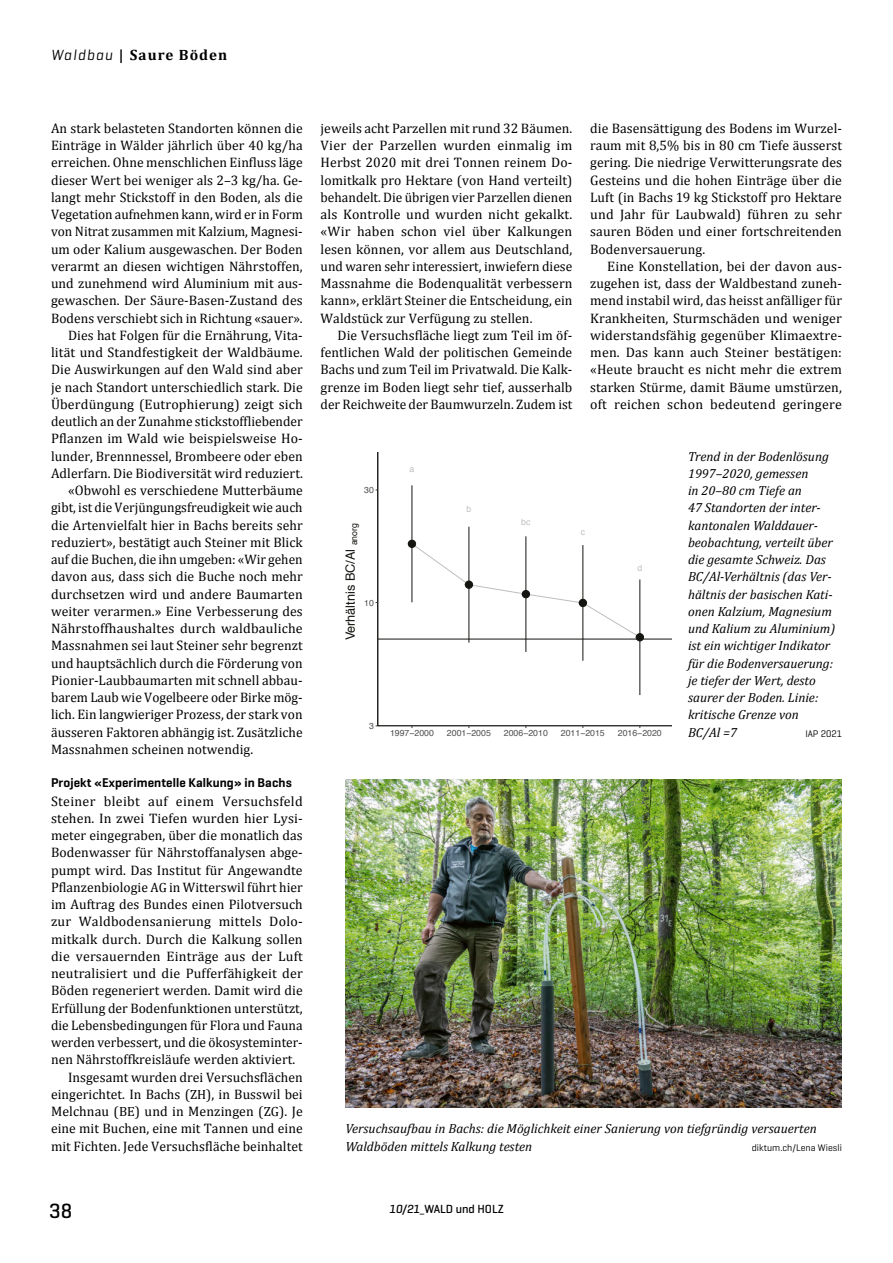
<style>
.page{position:relative;width:893px;height:1263px;background:#fff}
.page>*{position:absolute;margin:0;border:0;box-sizing:border-box;transform-origin:0 0}
.t1{font:500 21px "Geogrotesque";color:#000}
.t2{font:700 15px "Cambria";letter-spacing:.07em;color:#000}
.t3{font:13.8px/17.2px "Cambria";letter-spacing:.005em;color:#000;text-align:justify}
.t4{font:italic 13.2px/17.2px "Cambria";color:#000}
.t5{font:600 12.9px "Geogrotesque";letter-spacing:.01em;color:#000}
.t6{font:12.75px "Ynjjvb Helvetica";color:#141410}
.t7{font:500 12px "Geogrotesque";color:#000}
.t8{font:9.75px "Geogrotesque";letter-spacing:.005em;color:#000}
.t9{font:8.7px "Ynjjvb Helvetica";color:#4f514f}
.t10{font:8.7px "Ynjjvb Helvetica";color:#bdbfbf}
.s1{font-family:"Geogrotesque";font-weight:400;font-style:italic}
.s2{font-size:13.35px}
.s3{font-family:"Swdwqv Helvetica"}
.s4{font-style:italic}
.s5{font-family:"Cambria";font-weight:400}
</style>
<div class="page">
<svg style="left:378px;top:452px;width:293px;height:274px"></svg>
<hr style="left:377px;top:452px;width:1px;height:274px;background:#141410">
<hr style="left:378px;top:726px;width:293px;height:1px;background:#141410">
<img style="left:345px;top:780px;width:497px;height:327px">
<p class="t2" style="left:51px;top:45px;width:178px"><span class="s1">Waldbau</span> | Saure Böden</p>
<p class="t3" style="left:51px;top:119px;width:253px">An stark belasteten Standorten können die</p>
<p class="t3" style="left:51px;top:137px;width:253px">Einträge in Wälder jährlich über 40 kg/ha</p>
<p class="t3" style="left:51px;top:154px;width:253px">erreichen. Ohne menschlichen Einfluss läge</p>
<p class="t3" style="left:51px;top:171px;width:253px">dieser Wert bei weniger als 2–3 kg/ha. Ge-</p>
<p class="t3" style="left:51px;top:188px;width:253px">langt mehr Stickstoff in den Boden, als die</p>
<p class="t3" style="left:51px;top:206px;width:253px">Vegetation aufnehmen kann, wird er in Form</p>
<p class="t3" style="left:51px;top:223px;width:253px">von Nitrat zusammen mit Kalzium, Magnesi-</p>
<p class="t3" style="left:51px;top:240px;width:253px">um oder Kalium ausgewaschen. Der Boden</p>
<p class="t3" style="left:51px;top:257px;width:253px">verarmt an diesen wichtigen Nährstoffen,</p>
<p class="t3" style="left:51px;top:275px;width:253px">und zunehmend wird Aluminium mit aus-</p>
<p class="t3" style="left:51px;top:292px;width:253px">gewaschen. Der Säure-Basen-Zustand des</p>
<p class="t3" style="left:51px;top:309px;width:253px">Bodens verschiebt sich in Richtung «sauer».</p>
<p class="t3" style="left:68px;top:326px;width:236px">Dies hat Folgen für die Ernährung, Vita-</p>
<p class="t3" style="left:51px;top:344px;width:253px">lität und Standfestigkeit der Waldbäume.</p>
<p class="t3" style="left:51px;top:361px;width:253px">Die Auswirkungen auf den Wald sind aber</p>
<p class="t3" style="left:51px;top:378px;width:253px">je nach Standort unterschiedlich stark. Die</p>
<p class="t3" style="left:51px;top:395px;width:253px">Überdüngung (Eutrophierung) zeigt sich</p>
<p class="t3" style="left:51px;top:413px;width:253px">deutlich an der Zunahme stickstoffliebender</p>
<p class="t3" style="left:51px;top:430px;width:253px">Pflanzen im Wald wie beispielsweise Ho-</p>
<p class="t3" style="left:51px;top:447px;width:253px">lunder, Brennnessel, Brombeere oder eben</p>
<p class="t3" style="left:51px;top:464px;width:253px">Adlerfarn. Die Biodiversität wird reduziert.</p>
<p class="t3" style="left:68px;top:482px;width:236px">«Obwohl es verschiedene Mutterbäume</p>
<p class="t3" style="left:51px;top:499px;width:253px">gibt, ist die Verjüngungsfreudigkeit wie auch</p>
<p class="t3" style="left:51px;top:516px;width:253px">die Artenvielfalt hier in Bachs bereits sehr</p>
<p class="t3" style="left:51px;top:533px;width:253px">reduziert», bestätigt auch Steiner mit Blick</p>
<p class="t3" style="left:51px;top:551px;width:253px">auf die Buchen, die ihn umgeben: «Wir gehen</p>
<p class="t3" style="left:51px;top:568px;width:253px">davon aus, dass sich die Buche noch mehr</p>
<p class="t3" style="left:51px;top:585px;width:253px">durchsetzen wird und andere Baumarten</p>
<p class="t3" style="left:51px;top:602px;width:253px">weiter verarmen.» Eine Verbesserung des</p>
<p class="t3" style="left:51px;top:620px;width:253px">Nährstoffhaushaltes durch waldbauliche</p>
<p class="t3" style="left:51px;top:637px;width:253px">Massnahmen sei laut Steiner sehr begrenzt</p>
<p class="t3" style="left:51px;top:654px;width:253px">und hauptsächlich durch die Förderung von</p>
<p class="t3" style="left:51px;top:671px;width:253px">Pionier-Laubbaumarten mit schnell abbau-</p>
<p class="t3" style="left:51px;top:689px;width:253px">barem Laub wie Vogelbeere oder Birke mög-</p>
<p class="t3" style="left:51px;top:706px;width:253px">lich. Ein langwieriger Prozess, der stark von</p>
<p class="t3" style="left:51px;top:723px;width:253px">äusseren Faktoren abhängig ist. Zusätzliche</p>
<p class="t3" style="left:51px;top:740px;width:204px">Massnahmen scheinen notwendig.</p>
<p class="t5" style="left:51px;top:774px;width:242px">Projekt «Experimentelle Kalkung» in Bachs</p>
<p class="t3" style="left:51px;top:792px;width:253px">Steiner bleibt auf einem Versuchsfeld</p>
<p class="t3" style="left:51px;top:809px;width:253px">stehen. In zwei Tiefen wurden hier Lysi-</p>
<p class="t3" style="left:51px;top:827px;width:253px">meter eingegraben, über die monatlich das</p>
<p class="t3" style="left:51px;top:844px;width:253px">Bodenwasser für Nährstoffanalysen abge-</p>
<p class="t3" style="left:51px;top:861px;width:253px">pumpt wird. Das Institut für Angewandte</p>
<p class="t3" style="left:51px;top:878px;width:253px">Pflanzenbiologie <span class="s2">AG</span> in Witterswil führt hier</p>
<p class="t3" style="left:51px;top:896px;width:253px">im Auftrag des Bundes einen Pilotversuch</p>
<p class="t3" style="left:51px;top:913px;width:253px">zur Waldbodensanierung mittels Dolo-</p>
<p class="t3" style="left:51px;top:930px;width:253px">mitkalk durch. Durch die Kalkung sollen</p>
<p class="t3" style="left:51px;top:947px;width:253px">die versauernden Einträge aus der Luft</p>
<p class="t3" style="left:51px;top:965px;width:253px">neutralisiert und die Pufferfähigkeit der</p>
<p class="t3" style="left:51px;top:982px;width:253px">Böden regeneriert werden. Damit wird die</p>
<p class="t3" style="left:51px;top:999px;width:253px">Erfüllung der Bodenfunktionen unterstützt,</p>
<p class="t3" style="left:51px;top:1016px;width:253px">die Lebensbedingungen für Flora und Fauna</p>
<p class="t3" style="left:51px;top:1034px;width:253px">werden verbessert, und die ökosysteminter-</p>
<p class="t3" style="left:51px;top:1051px;width:246px">nen Nährstoffkreisläufe werden aktiviert.</p>
<p class="t3" style="left:68px;top:1068px;width:236px">Insgesamt wurden drei Versuchsflächen</p>
<p class="t3" style="left:51px;top:1085px;width:253px">eingerichtet. In Bachs (<span class="s2">ZH</span>), in Busswil bei</p>
<p class="t3" style="left:51px;top:1103px;width:253px">Melchnau (<span class="s2">BE</span>) und in Menzingen (<span class="s2">ZG</span>). Je</p>
<p class="t3" style="left:51px;top:1120px;width:253px">eine mit Buchen, eine mit Tannen und eine</p>
<p class="t3" style="left:51px;top:1137px;width:253px">mit Fichten. Jede Versuchsfläche beinhaltet</p>
<p class="t3" style="left:321px;top:119px;width:253px">jeweils acht Parzellen mit rund 32 Bäumen.<br>Vier der Parzellen wurden einmalig im Herbst 2020 mit drei Tonnen reinem Do&shy;lomitkalk pro Hektare (von Hand verteilt) behandelt. Die übrigen vier Parzellen dienen als Kontrolle und wurden nicht gekalkt. «Wir haben schon viel über Kalkungen lesen können, vor allem aus Deutschland, und waren sehr interessiert, inwiefern diese Massnahme die Bodenqualität verbessern kann», erklärt Steiner die Entscheidung, ein Waldstück zur Verfügung zu stellen.</p>
<p class="t3" style="left:321px;top:326px;width:253px;text-indent:17px">Die Versuchsfläche liegt zum Teil im öf&shy;fentlichen Wald der politischen Gemeinde Bachs und zum Teil im Privatwald. Die Kalk&shy;grenze im Boden liegt sehr tief, ausserhalb der Reichweite der Baumwurzeln. Zudem ist</p>
<p class="t3" style="left:590px;top:119px;width:253px">die Basensättigung des Bodens im Wurzel&shy;raum mit 8,5% bis in 80 cm Tiefe äusserst gering. Die niedrige Verwitterungsrate des Gesteins und die hohen Einträge über die Luft (in Bachs 19 kg Stickstoff pro Hektare und Jahr für Laubwald) führen zu sehr sauren Böden und einer fortschreitenden Bodenversauerung.</p>
<p class="t3" style="left:590px;top:257px;width:253px;text-indent:17px">Eine Konstellation, bei der davon aus&shy;zugehen ist, dass der Waldbestand zuneh&shy;mend instabil wird, das heisst anfälliger für Krankheiten, Sturmschäden und weniger widerstandsfähig gegenüber Klimaextre&shy;men. Das kann auch Steiner bestätigen: «Heute braucht es nicht mehr die extrem starken Stürme, damit Bäume umstürzen, oft reichen schon bedeutend geringere</p>
<p class="t9" style="left:364px;top:483px;width:11px">30</p>
<p class="t6" style="left:341px;top:640px;width:119px;rotate:-90deg">Verhältnis BC/Al <sub>anorg</sub></p>
<p class="t9" style="left:364px;top:596px;width:11px">10</p>
<p class="t10" style="left:409px;top:462px;width:6px">a</p>
<p class="t10" style="left:466px;top:502px;width:6px">b</p>
<p class="t10" style="left:521px;top:515px;width:11px">bc</p>
<p class="t10" style="left:581px;top:525px;width:6px">c</p>
<p class="t10" style="left:637px;top:561px;width:6px">d</p>
<p class="t9" style="left:369px;top:719px;width:6px">3</p>
<p class="t9" style="left:390px;top:726px;width:45px">1997<span class="s3">−</span>2000</p>
<p class="t9" style="left:447px;top:726px;width:45px">2001<span class="s3">−</span>2005</p>
<p class="t9" style="left:504px;top:726px;width:45px">2006<span class="s3">−</span>2010</p>
<p class="t9" style="left:561px;top:726px;width:45px">2011<span class="s3">−</span>2015</p>
<p class="t9" style="left:618px;top:726px;width:45px">2016<span class="s3">−</span>2020</p>
<p class="t4" style="left:688px;top:447px;width:149px">Trend in der Bodenlösung<br>1997–2020, gemessen<br>in 20–80 cm Tiefe an<br>47 Standorten der inter&shy;kantonalen Walddauer&shy;beobachtung, verteilt über die gesamte Schweiz. Das<br>BC/Al-Verhältnis (das Ver&shy;hältnis der basischen Kati&shy;onen Kalzium, Magnesium und Kalium zu Aluminium) ist ein wichtiger Indikator für die Bodenversauerung: je tiefer der Wert, desto saurer der Boden. Linie: kritische Grenze von<br>BC/Al =7</p>
<p class="t8" style="left:805px;top:727px;width:38px">IAP 2021</p>
<p class="t4" style="left:345px;top:1120px;width:473px">Versuchsaufbau in Bachs: die Möglichkeit einer Sanierung von tiefgründig versauerten<br>Waldböden mittels Kalkung testen</p>
<p class="t8" style="left:752px;top:1141px;width:92px">diktum.ch/Lena Wiesli</p>
<h1 class="t1" style="left:49px;top:1197px;width:25px">38</h1>
<p class="t7" style="left:389px;top:1201px;width:116px"><span class="s4">10/21</span><span class="s5">_</span>WALD und HOLZ</p>
</div>
